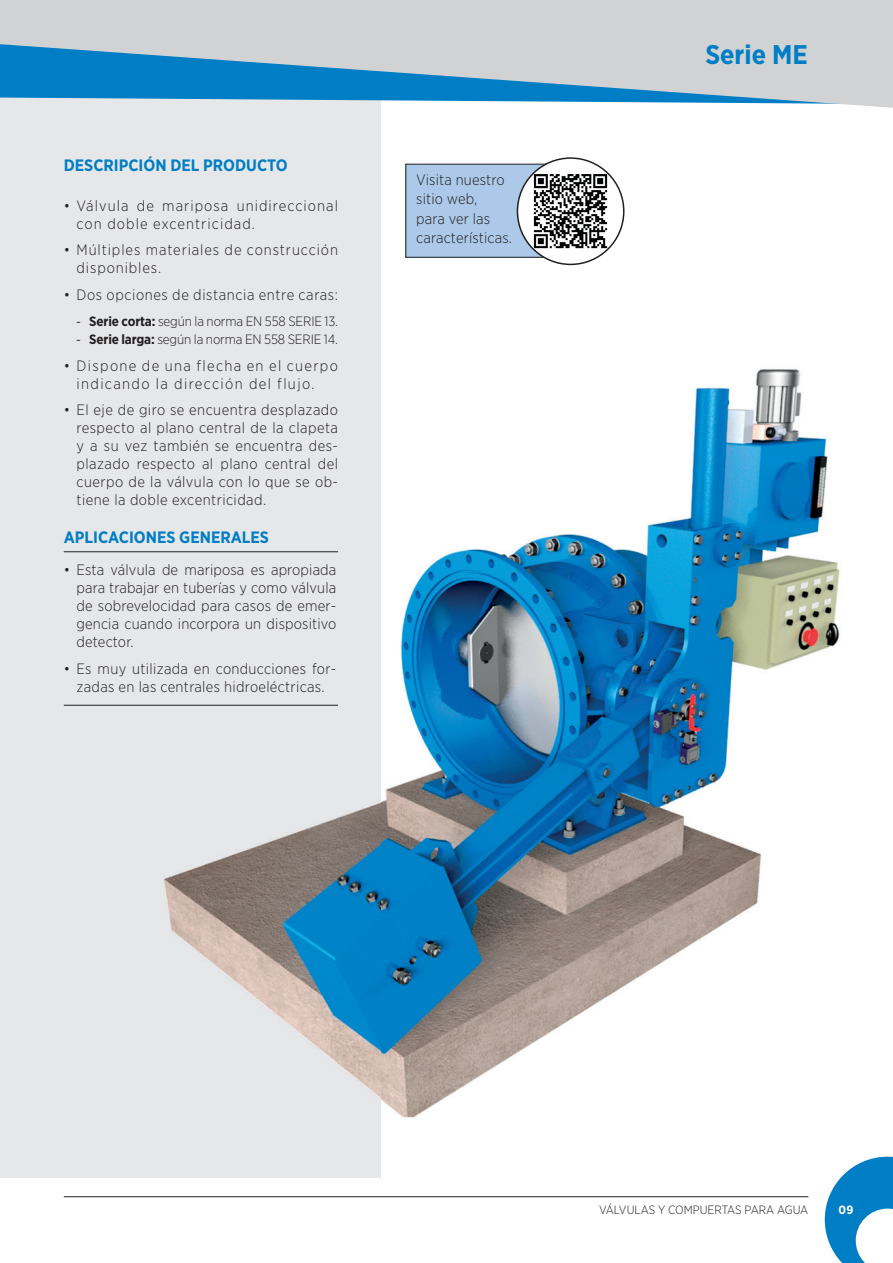
<style>
.page{position:relative;width:893px;height:1263px;background:#fff}
.page>*{position:absolute;margin:0;border:0;box-sizing:border-box;transform-origin:0 0}
.t1{font:700 27px "Gotham Narrow";color:#007ec5}
.t2{font:700 16.5px "Gotham Narrow";color:#007ec5}
.t3{font:300 15px/18px "Gotham Narrow";letter-spacing:.03em;color:#231f20;text-align:justify}
.t4{font:300 15px/18px "Gotham Narrow";letter-spacing:.09em;color:#231f20}
.t5{font:300 15px/18px "Gotham Narrow";letter-spacing:.07em;color:#231f20}
.t6{font:300 15px/19.5px "Gotham Narrow";letter-spacing:.01em;color:#231f20}
.t7{font:300 15px/18px "Gotham Narrow";letter-spacing:.06em;color:#231f20}
.t8{font:300 13.5px "Gotham Narrow";letter-spacing:-.01em;color:#231f20}
.t9{font:300 12px "Gotham Narrow";letter-spacing:-.005em;color:#231f20}
.t10{font:700 12px "Gotham Narrow";color:#fff}
.s1{font-family:"Myriad Pro";font-weight:400}
.s2{font-weight:700}
</style>
<div class="page">
<div style="left:0;top:0;width:381px;height:1178px;background:#e6e7e9"></div>
<svg style="left:0;top:0;width:893px;height:108px;fill:#d1d2d4"></svg>
<img style="left:149px;top:369px;width:691px;height:749px">
<hr style="left:64px;top:551px;width:274px;height:1px;background:#231f20">
<hr style="left:64px;top:705px;width:274px;height:1px;background:#231f20">
<div style="left:406px;top:164px;width:187px;height:93px;background:#acc9e9"></div>
<div style="left:517px;top:158px;width:107px;height:106px;background:#fff;border-radius:50%"></div>
<img style="left:530px;top:171px;width:81px;height:80px">
<div style="left:517px;top:157px;width:107px;height:108px;border:2px solid #231f20;border-radius:50%"></div>
<svg style="left:825px;top:1157px;width:68px;height:106px"></svg>
<hr style="left:64px;top:1196px;width:744px;height:1px;background:#231f20">
<p class="t2" style="left:64px;top:154px;width:226px">DESCRIPCIÓN DEL PRODUCTO</p>
<p class="t5" style="left:77px;top:196px;width:263px;text-indent:-13px">• Válvula de mariposa unidireccional con doble excentricidad.</p>
<p class="t7" style="left:77px;top:240px;width:263px;text-indent:-13px">• Múltiples materiales de construcción disponibles.</p>
<p class="t3" style="left:64px;top:285px;width:276px">• Dos opciones de distancia entre caras:</p>
<p class="t8" style="left:77px;top:313px;width:263px"><span class="s1">-</span> <span class="s2">Serie corta:</span> según la norma EN 558 SERIE 13.</p>
<p class="t8" style="left:77px;top:331px;width:263px"><span class="s1">-</span> <span class="s2">Serie larga:</span> según la norma EN 558 SERIE 14.</p>
<p class="t4" style="left:77px;top:356px;width:263px;text-indent:-13px">• Dispone de una flecha en el cuerpo indicando la dirección del flujo.</p>
<p class="t3" style="left:77px;top:400px;width:263px;text-indent:-13px">• El eje de giro se encuentra desplazado respecto al plano central de la clapeta y a su vez también se encuentra des&shy;plazado respecto al plano central del cuerpo de la válvula con lo que se ob&shy;tiene la doble excentricidad.</p>
<p class="t2" style="left:64px;top:527px;width:207px">APLICACIONES GENERALES</p>
<p class="t3" style="left:77px;top:560px;width:261px;text-indent:-13px">• Esta válvula de mariposa es apropiada para trabajar en tuberías y como válvula de sobrevelocidad para casos de emer&shy;gencia cuando incorpora un dispositivo detector.</p>
<p class="t3" style="left:64px;top:659px;width:274px;text-align:center">• Es muy utilizada en conducciones for&shy;zadas en las centrales hidroeléctricas.</p>
<p class="t6" style="left:416px;top:170px;width:97px">Visita nuestro sitio web,<br>para ver las características.</p>
<h1 class="t1" style="left:705px;top:37px;width:104px">Serie ME</h1>
<p class="t9" style="left:599px;top:1202px;width:211px">VÁLVULAS Y COMPUERTAS PARA AGUA</p>
<p class="t10" style="left:838px;top:1202px;width:16px">09</p>
</div>
